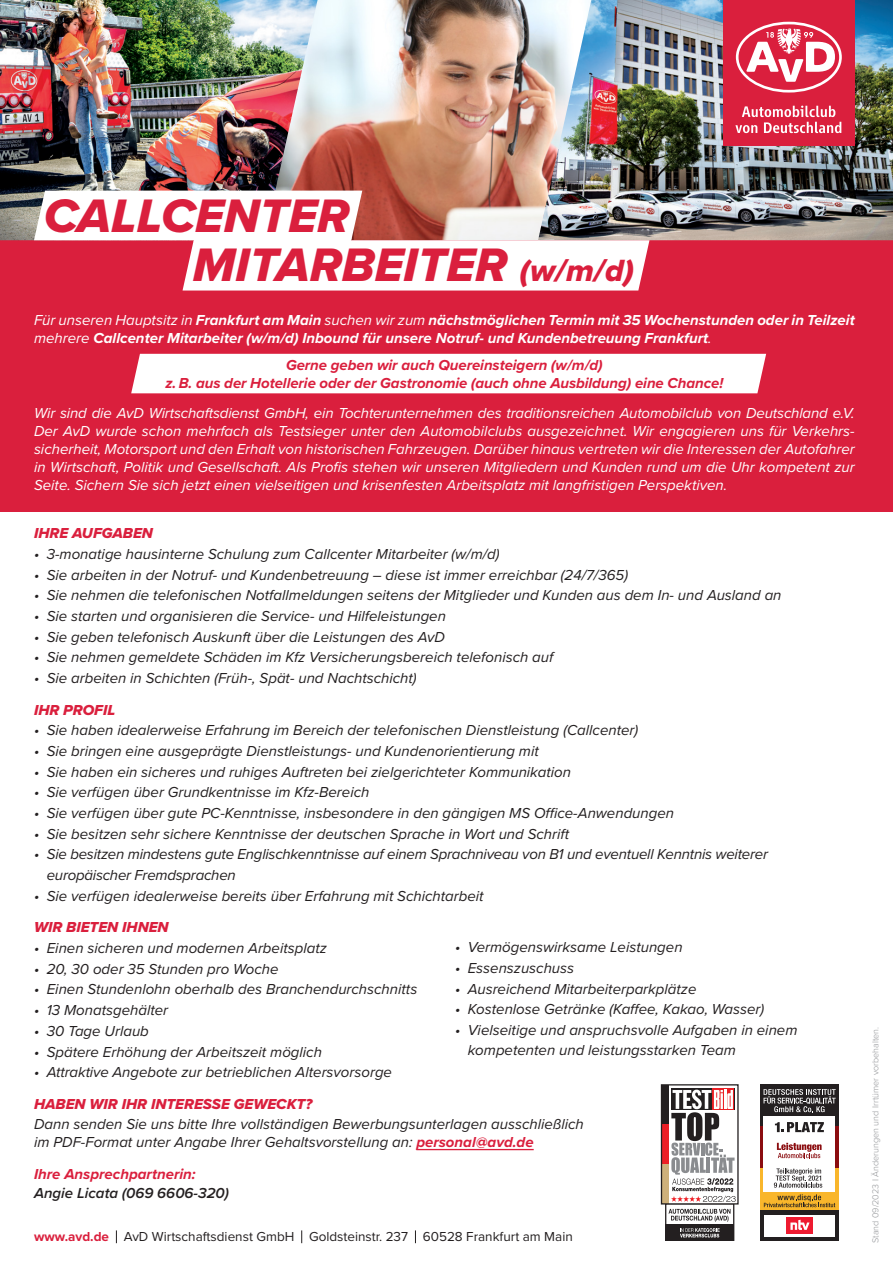
<style>
.page{position:relative;width:893px;height:1263px;background:#fff}
.page>*{position:absolute;margin:0;border:0;box-sizing:border-box;transform-origin:0 0}
.t1{font:48.6px "Proxima Nova Extrabld It";color:#da1f3d}
.t2{font:italic 15px/31.5px "Proxima Nova";color:#231f20}
.t3{font:italic 15px/18px "Proxima Nova";color:#fff;text-align:justify}
.t4{font:italic 700 15px/18px "Proxima Nova";color:#fff}
.t5{font:italic 700 15px "Proxima Nova";letter-spacing:-.005em;color:#da1f3d}
.t6{font:italic 600 15px/19.5px "Proxima Nova";color:#231f20}
.t7{font:15px "Proxima Nova Extrabld It";color:#da1f3d}
.t8{font:13.5px "Proxima Nova";color:#231f20}
.t9{font:300 9px "Proxima Nova";color:#939598}
.s1{font-size:31.8px}
.s2{font-weight:400}
.s3{font-family:"Proxima Nova Extrabld It";font-style:normal;color:#da1f3d}
.s4{font-weight:700;color:#da1f3d}
</style>
<div class="page">
<div style="left:0;top:237px;width:893px;height:275px;background:#da1f3d"></div>
<img style="left:0;top:0;width:34px;height:240px">
<hr style="left:416px;top:1149px;width:118px;height:1px;background:#da1f3d">
<div style="left:760px;top:1084px;width:79px;height:42px;background:#231f20"></div>
<div style="left:760px;top:1126px;width:79px;height:42px;background:linear-gradient(to bottom,#8b0d10,#8b0d10)"></div>
<div style="left:760px;top:1168px;width:79px;height:42px;background:linear-gradient(to right,#f9b62b,#f9b62b)"></div>
<div style="left:760px;top:1210px;width:79px;height:31px;background:#231f20"></div>
<div style="left:764px;top:1215px;width:70px;height:21px;background:#fff"></div>
<div style="left:764px;top:1116px;width:71px;height:75px;background:#fff"></div>
<svg style="left:763px;top:1089px;width:73px;height:23px"></svg>
<svg style="left:764px;top:1194px;width:71px;height:13px"></svg>
<svg style="left:774px;top:1168px;width:48px;height:20px"></svg>
<svg style="left:777px;top:1143px;width:45px;height:15px"></svg>
<svg style="left:775px;top:1122px;width:49px;height:10px"></svg>
<div style="left:786px;top:1217px;width:26px;height:17px;background:#ee1a30"></div>
<svg style="left:790px;top:1220px;width:19px;height:10px"></svg>
<svg style="left:668px;top:1086px;width:67px;height:4px"></svg>
<div style="left:662px;top:1085px;width:6px;height:39px;background:#231f20"></div>
<div style="left:662px;top:1124px;width:6px;height:40px;background:#ec1f26"></div>
<div style="left:662px;top:1164px;width:6px;height:40px;background:#cdb07b"></div>
<div style="left:661px;top:1084px;width:78px;height:120px;border:1px solid #231f20"></div>
<div style="left:671px;top:1089px;width:63px;height:21px;background:#231f20"></div>
<div style="left:713px;top:1089px;width:21px;height:21px;background:#eb1f25"></div>
<svg style="left:664px;top:1090px;width:72px;height:151px"></svg>
<svg style="left:116px;top:1230px;width:1px;height:13px"></svg>
<svg style="left:301px;top:1230px;width:1px;height:13px"></svg>
<svg style="left:415px;top:1230px;width:1px;height:13px"></svg>
<div style="left:131px;top:354px;width:635px;height:39px;background:#fff"></div>
<img style="left:649px;top:0;width:244px;height:240px">
<div style="left:723px;top:0;width:131px;height:146px;background:#da1f3d"></div>
<svg style="left:735px;top:106px;width:106px;height:27px"></svg>
<svg style="left:735px;top:21px;width:107px;height:72px"></svg>
<img style="left:34px;top:0;width:615px;height:290px">
<p class="t1" style="left:44px;top:179px;width:307px">CALLCENTER</p>
<p class="t1" style="left:193px;top:229px;width:443px">MITARBEITER <span class="s1">(w/m/d)</span></p>
<p class="t4" style="left:34px;top:311px;width:822px"><span class="s2">Für unseren Hauptsitz in</span> Frankfurt am Main <span class="s2">suchen wir zum</span> nächstmöglichen Termin mit 35 Wochenstunden oder in Teilzeit <span class="s2">mehrere</span> Callcenter Mitarbeiter (w/m/d) Inbound für unsere Notruf- und Kundenbetreuung Frankfurt<span class="s2">.</span></p>
<p class="t5" style="left:286px;top:354px;width:318px">Gerne geben wir auch Quereinsteigern (w/m/d)</p>
<p class="t5" style="left:165px;top:372px;width:559px">z. B. aus der Hotellerie oder der Gastronomie (auch ohne Ausbildung) eine Chance!</p>
<p class="t3" style="left:34px;top:404px;width:822px">Wir sind die AvD Wirtschaftsdienst GmbH, ein Tochterunternehmen des traditionsreichen Automobilclub von Deutschland e.V.<br>Der AvD wurde schon mehrfach als Testsieger unter den Automobilclubs ausgezeichnet. Wir engagieren uns für Verkehrs&shy;sicherheit, Motorsport und den Erhalt von historischen Fahrzeugen. Darüber hinaus vertreten wir die Interessen der Autofahrer in Wirtschaft, Politik und Gesellschaft. Als Profis stehen wir unseren Mitgliedern und Kunden rund um die Uhr kompetent zur Seite. Sichern Sie sich jetzt einen vielseitigen und krisenfesten Arbeitsplatz mit langfristigen Perspektiven.</p>
<p class="t7" style="left:34px;top:522px;width:121px">IHRE AUFGABEN</p>
<p class="t2" style="left:34px;top:537px;width:467px">• 3-monatige hausinterne Schulung zum Callcenter Mitarbeiter (w/m/d)</p>
<p class="t2" style="left:34px;top:558px;width:596px">• Sie arbeiten in der Notruf- und Kundenbetreuung – diese ist immer erreichbar (24/7/365)</p>
<p class="t2" style="left:34px;top:579px;width:749px">• Sie nehmen die telefonischen Notfallmeldungen seitens der Mitglieder und Kunden aus dem In- und Ausland an</p>
<p class="t2" style="left:34px;top:599px;width:413px">• Sie starten und organisieren die Service- und Hilfeleistungen</p>
<p class="t2" style="left:34px;top:620px;width:413px">• Sie geben telefonisch Auskunft über die Leistungen des AvD</p>
<p class="t2" style="left:34px;top:641px;width:521px">• Sie nehmen gemeldete Schäden im Kfz Versicherungsbereich telefonisch auf</p>
<p class="t2" style="left:34px;top:662px;width:384px">• Sie arbeiten in Schichten (Früh-, Spät- und Nachtschicht)<br><span class="s3">IHR PROFIL</span></p>
<p class="t2" style="left:34px;top:714px;width:606px">• Sie haben idealerweise Erfahrung im Bereich der telefonischen Dienstleistung (Callcenter)</p>
<p class="t2" style="left:34px;top:734px;width:506px">• Sie bringen eine ausgeprägte Dienstleistungs- und Kundenorientierung mit</p>
<p class="t2" style="left:34px;top:755px;width:539px">• Sie haben ein sicheres und ruhiges Auftreten bei zielgerichteter Kommunikation</p>
<p class="t2" style="left:34px;top:776px;width:337px">• Sie verfügen über Grundkentnisse im Kfz-Bereich</p>
<p class="t2" style="left:34px;top:797px;width:642px">• Sie verfügen über gute PC-Kenntnisse, insbesondere in den gängigen MS Office-Anwendungen</p>
<p class="t2" style="left:34px;top:817px;width:537px">• Sie besitzen sehr sichere Kenntnisse der deutschen Sprache in Wort und Schrift</p>
<p class="t2" style="left:47px;top:843px;width:723px;line-height:20.7px;text-indent:-13px">• Sie besitzen mindestens gute Englischkenntnisse auf einem Sprachniveau von B1 und eventuell Kenntnis weiterer europäischer Fremdsprachen</p>
<p class="t2" style="left:34px;top:879px;width:451px">• Sie verfügen idealerweise bereits über Erfahrung mit Schichtarbeit<br><span class="s3">WIR BIETEN IHNEN</span></p>
<p class="t2" style="left:34px;top:932px;width:294px">• Einen sicheren und modernen Arbeitsplatz</p>
<p class="t2" style="left:34px;top:952px;width:246px">• 20, 30 oder 35 Stunden pro Woche</p>
<p class="t2" style="left:34px;top:973px;width:385px">• Einen Stundenlohn oberhalb des Branchendurchschnitts</p>
<p class="t2" style="left:34px;top:994px;width:136px">• 13 Monatsgehälter</p>
<p class="t2" style="left:34px;top:1014px;width:116px">• 30 Tage Urlaub</p>
<p class="t2" style="left:34px;top:1035px;width:289px">• Spätere Erhöhung der Arbeitszeit möglich</p>
<p class="t2" style="left:34px;top:1056px;width:360px">• Attraktive Angebote zur betrieblichen Altersvorsorge</p>
<p class="t2" style="left:34px;top:1093px;width:551px;line-height:20.7px"><span class="s3">HABEN WIR IHR INTERESSE GEWECKT?<br></span>Dann senden Sie uns bitte Ihre vollständigen Bewerbungsunterlagen ausschließlich</p>
<p class="t2" style="left:34px;top:1126px;width:501px">im PDF-Format unter Angabe Ihrer Gehaltsvorstellung an: <span class="s4">personal@avd.de</span></p>
<p class="t6" style="left:34px;top:1164px;width:196px"><span class="s4">Ihre Ansprechpartnerin:<br></span>Angie Licata (069 6606-320)</p>
<p class="t8" style="left:34px;top:1226px;width:540px"><span class="s4">www.avd.de</span> AvD Wirtschaftsdienst GmbH Goldsteinstr. 237 60528 Frankfurt am Main</p>
<p class="t2" style="left:455px;top:931px;width:229px">• Vermögenswirksame Leistungen</p>
<p class="t2" style="left:455px;top:951px;width:121px">• Essenszuschuss</p>
<p class="t2" style="left:455px;top:972px;width:243px">• Ausreichend Mitarbeiterparkplätze</p>
<p class="t2" style="left:455px;top:993px;width:311px">• Kostenlose Getränke (Kaffee, Kakao, Wasser)</p>
<p class="t2" style="left:468px;top:1020px;width:331px;line-height:19.5px;text-indent:-13px">• Vielseitige und anspruchsvolle Aufgaben in einem kompetenten und leistungsstarken Team</p>
<p class="t9" style="left:869px;top:1243px;width:217px;rotate:-90deg">Stand 09/2023 I Änderungen und Irrtümer vorbehalten.</p>
</div>
